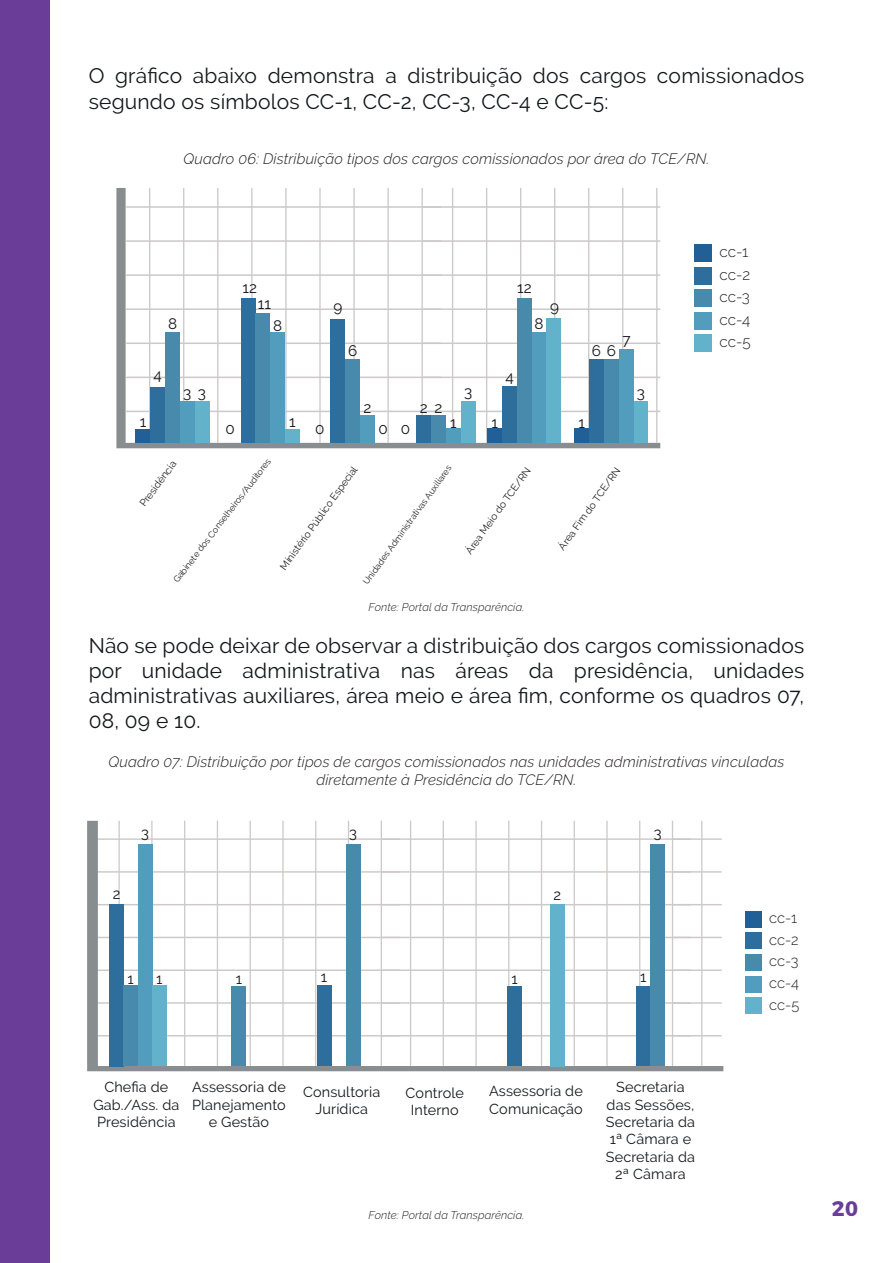
<style>
.page{position:relative;width:893px;height:1263px;background:#fff}
.page>*{position:absolute;margin:0;border:0;box-sizing:border-box;transform-origin:0 0}
.t1{font:21px/25.2px "Raleway";letter-spacing:.01em;color:#14171b}
.t2{font:700 21px "Montserrat";color:#6a3e98}
.t3{font:15.3px "Raleway";color:#14171b}
.t4{font:300 15.15px/22.5px "Raleway";letter-spacing:.005em;color:#231f20}
.t5{font:italic 300 15px/18px "Raleway";letter-spacing:.01em;color:#231f20;text-align:center}
.t6{font:300 14.7px/21.8px "Raleway";letter-spacing:.005em;color:#231f20}
.t7{font:14.7px "Raleway";color:#14171b}
.t8{font:14.4px/17.2px "Raleway";letter-spacing:.01em;color:#14171b;text-align:center}
.t9{font:italic 300 11.25px "Raleway";letter-spacing:.01em;color:#231f20}
.t10{font:10.2px "Raleway";color:#231f20}
.t11{font:8.85px "Raleway";color:#231f20}
</style>
<div class="page">
<div style="left:745px;top:911px;width:17px;height:16px;background:#216096"></div>
<div style="left:745px;top:932px;width:17px;height:17px;background:#2d6e9c"></div>
<div style="left:745px;top:954px;width:17px;height:17px;background:#478aac"></div>
<div style="left:745px;top:976px;width:17px;height:16px;background:#529dbd"></div>
<div style="left:745px;top:997px;width:17px;height:17px;background:#62b2cc"></div>
<svg style="left:87px;top:821px;width:636px;height:250px"></svg>
<div style="left:109px;top:904px;width:15px;height:162px;background:#2d6e9c"></div>
<div style="left:124px;top:986px;width:14px;height:80px;background:#478aac"></div>
<div style="left:138px;top:845px;width:14px;height:221px;background:#529dbd"></div>
<div style="left:152px;top:986px;width:14px;height:80px;background:#62b2cc"></div>
<div style="left:232px;top:986px;width:14px;height:80px;background:#478aac"></div>
<div style="left:317px;top:986px;width:14px;height:80px;background:#2d6e9c"></div>
<div style="left:346px;top:845px;width:14px;height:221px;background:#478aac"></div>
<div style="left:636px;top:986px;width:14px;height:80px;background:#2d6e9c"></div>
<div style="left:650px;top:844px;width:15px;height:222px;background:#478aac"></div>
<div style="left:550px;top:904px;width:14px;height:162px;background:#62b2cc"></div>
<div style="left:507px;top:986px;width:15px;height:80px;background:#2d6e9c"></div>
<div style="left:694px;top:244px;width:18px;height:18px;background:#216096"></div>
<div style="left:694px;top:267px;width:18px;height:17px;background:#2d6e9c"></div>
<div style="left:694px;top:290px;width:18px;height:17px;background:#478aac"></div>
<div style="left:694px;top:312px;width:18px;height:17px;background:#529dbd"></div>
<div style="left:694px;top:335px;width:18px;height:17px;background:#62b2cc"></div>
<svg style="left:116px;top:188px;width:544px;height:260px;background:#8c9193"></svg>
<svg style="left:126px;top:188px;width:296px;height:255px"></svg>
<svg style="left:422px;top:188px;width:238px;height:255px"></svg>
<div style="left:150px;top:388px;width:15px;height:55px;background:#2d6e9c"></div>
<div style="left:165px;top:333px;width:15px;height:110px;background:#478aac"></div>
<div style="left:180px;top:401px;width:15px;height:42px;background:#529dbd"></div>
<div style="left:634px;top:401px;width:14px;height:42px;background:#62b2cc"></div>
<div style="left:195px;top:401px;width:14px;height:42px;background:#62b2cc"></div>
<div style="left:241px;top:298px;width:15px;height:145px;background:#2d6e9c"></div>
<div style="left:256px;top:314px;width:14px;height:129px;background:#478aac"></div>
<div style="left:270px;top:333px;width:15px;height:110px;background:#529dbd"></div>
<div style="left:285px;top:429px;width:15px;height:14px;background:#62b2cc"></div>
<div style="left:331px;top:320px;width:14px;height:123px;background:#2d6e9c"></div>
<div style="left:345px;top:360px;width:15px;height:83px;background:#478aac"></div>
<div style="left:589px;top:360px;width:15px;height:83px;background:#2d6e9c"></div>
<div style="left:619px;top:349px;width:15px;height:94px;background:#529dbd"></div>
<div style="left:604px;top:360px;width:15px;height:83px;background:#478aac"></div>
<div style="left:360px;top:416px;width:15px;height:27px;background:#529dbd"></div>
<div style="left:416px;top:416px;width:15px;height:27px;background:#2d6e9c"></div>
<div style="left:431px;top:416px;width:15px;height:27px;background:#478aac"></div>
<div style="left:461px;top:401px;width:15px;height:42px;background:#62b2cc"></div>
<div style="left:446px;top:429px;width:15px;height:14px;background:#529dbd"></div>
<div style="left:487px;top:429px;width:15px;height:14px;background:#216096"></div>
<div style="left:574px;top:429px;width:15px;height:14px;background:#216096"></div>
<div style="left:502px;top:387px;width:15px;height:56px;background:#2d6e9c"></div>
<div style="left:517px;top:298px;width:15px;height:145px;background:#478aac"></div>
<div style="left:532px;top:333px;width:15px;height:110px;background:#529dbd"></div>
<div style="left:547px;top:318px;width:14px;height:125px;background:#62b2cc"></div>
<div style="left:136px;top:429px;width:14px;height:14px;background:#216096"></div>
<div style="left:0;top:0;width:50px;height:1263px;background:#6a3e98"></div>
<p class="t1" style="left:89px;top:63px;width:717px">O gráfico abaixo demonstra a distribuição dos cargos comissionados segundo os símbolos CC-1, CC-2, CC-3, CC-4 e CC-5:</p>
<p class="t5" style="left:183px;top:150px;width:527px">Quadro 06: Distribuição tipos dos cargos comissionados por área do TCE/RN.</p>
<p class="t3" style="left:140px;top:413px;width:8px">1</p>
<p class="t3" style="left:242px;top:278px;width:16px">12</p>
<p class="t3" style="left:517px;top:278px;width:16px">12</p>
<p class="t3" style="left:258px;top:295px;width:15px">11</p>
<p class="t3" style="left:333px;top:298px;width:10px">9</p>
<p class="t3" style="left:550px;top:298px;width:10px">9</p>
<p class="t3" style="left:348px;top:341px;width:11px">6</p>
<p class="t3" style="left:168px;top:315px;width:11px">8</p>
<p class="t3" style="left:273px;top:317px;width:11px">8</p>
<p class="t3" style="left:535px;top:315px;width:11px">8</p>
<p class="t3" style="left:154px;top:365px;width:10px">4</p>
<p class="t3" style="left:505px;top:367px;width:10px">4</p>
<p class="t3" style="left:183px;top:384px;width:24px">3 3</p>
<p class="t3" style="left:464px;top:383px;width:10px">3</p>
<p class="t3" style="left:225px;top:420px;width:11px">0</p>
<p class="t3" style="left:289px;top:412px;width:8px">1</p>
<p class="t3" style="left:364px;top:398px;width:9px">2</p>
<p class="t3" style="left:420px;top:398px;width:24px">2 2</p>
<p class="t3" style="left:315px;top:420px;width:11px">0</p>
<p class="t3" style="left:378px;top:420px;width:11px">0</p>
<p class="t3" style="left:401px;top:420px;width:11px">0</p>
<p class="t3" style="left:450px;top:413px;width:8px">1</p>
<p class="t3" style="left:491px;top:413px;width:8px">1</p>
<p class="t3" style="left:578px;top:413px;width:8px">1</p>
<p class="t3" style="left:622px;top:331px;width:10px">7</p>
<p class="t3" style="left:592px;top:341px;width:26px">6 6</p>
<p class="t3" style="left:637px;top:384px;width:10px">3</p>
<p class="t11" style="left:171px;top:578px;width:155px;rotate:-52deg">Gabinete dos Conselheiros/Auditores</p>
<p class="t10" style="left:277px;top:565px;width:126px;rotate:-54deg">Ministério Público Especial</p>
<p class="t11" style="left:361px;top:580px;width:146px;rotate:-54deg">Unidades Administrativas Auxiliares</p>
<p class="t10" style="left:463px;top:549px;width:106px;rotate:-54deg">Área Meio do TCE/RN</p>
<p class="t10" style="left:556px;top:545px;width:100px;rotate:-54deg">Área Fim do TCE/RN</p>
<p class="t10" style="left:137px;top:502px;width:56px;rotate:-54deg">Presidência</p>
<p class="t9" style="left:369px;top:600px;width:157px">Fonte: Portal da Transparência.</p>
<p class="t4" style="left:719px;top:241px;width:33px">cc-1 cc-2 cc-3 cc-4 cc-5</p>
<p class="t1" style="left:89px;top:632px;width:717px;text-align:justify">Não se pode deixar de observar a distribuição dos cargos comissionados por unidade administrativa nas áreas da presidência, unidades administrativas auxiliares, área meio e área fim, conforme os quadros 07, 08, 09 e 10.</p>
<p class="t5" style="left:109px;top:753px;width:677px">Quadro 07: Distribuição por tipos de cargos comissionados nas unidades administrativas vinculadas diretamente à Presidência do TCE/RN.</p>
<p class="t7" style="left:141px;top:825px;width:9px">3</p>
<p class="t7" style="left:349px;top:825px;width:9px">3</p>
<p class="t7" style="left:654px;top:825px;width:9px">3</p>
<p class="t7" style="left:113px;top:885px;width:9px">2</p>
<p class="t7" style="left:554px;top:886px;width:9px">2</p>
<p class="t7" style="left:128px;top:970px;width:8px">1</p>
<p class="t7" style="left:156px;top:970px;width:8px">1</p>
<p class="t7" style="left:236px;top:970px;width:8px">1</p>
<p class="t7" style="left:321px;top:968px;width:8px">1</p>
<p class="t7" style="left:511px;top:970px;width:8px">1</p>
<p class="t7" style="left:640px;top:968px;width:8px">1</p>
<p class="t8" style="left:93px;top:1078px;width:87px">Chefia de<br>Gab./Ass. da<br>Presidência</p>
<p class="t8" style="left:192px;top:1078px;width:95px">Assessoria de<br>Planejamento e Gestão</p>
<p class="t8" style="left:303px;top:1083px;width:79px">Consultoria<br>Jurídica</p>
<p class="t8" style="left:406px;top:1084px;width:60px">Controle<br>Interno</p>
<p class="t8" style="left:489px;top:1083px;width:95px;text-align:left">Assessoria de<br>Comunicação</p>
<p class="t8" style="left:606px;top:1078px;width:91px">Secretaria das Sessões,<br>Secretaria da<br>1ª Câmara e<br>Secretaria da<br>2ª Câmara</p>
<p class="t9" style="left:369px;top:1208px;width:157px">Fonte: Portal da Transparência.</p>
<p class="t6" style="left:769px;top:907px;width:32px">cc-1 cc-2 cc-3 cc-4 cc-5</p>
<p class="t2" style="left:832px;top:1191px;width:28px">20</p>
</div>
